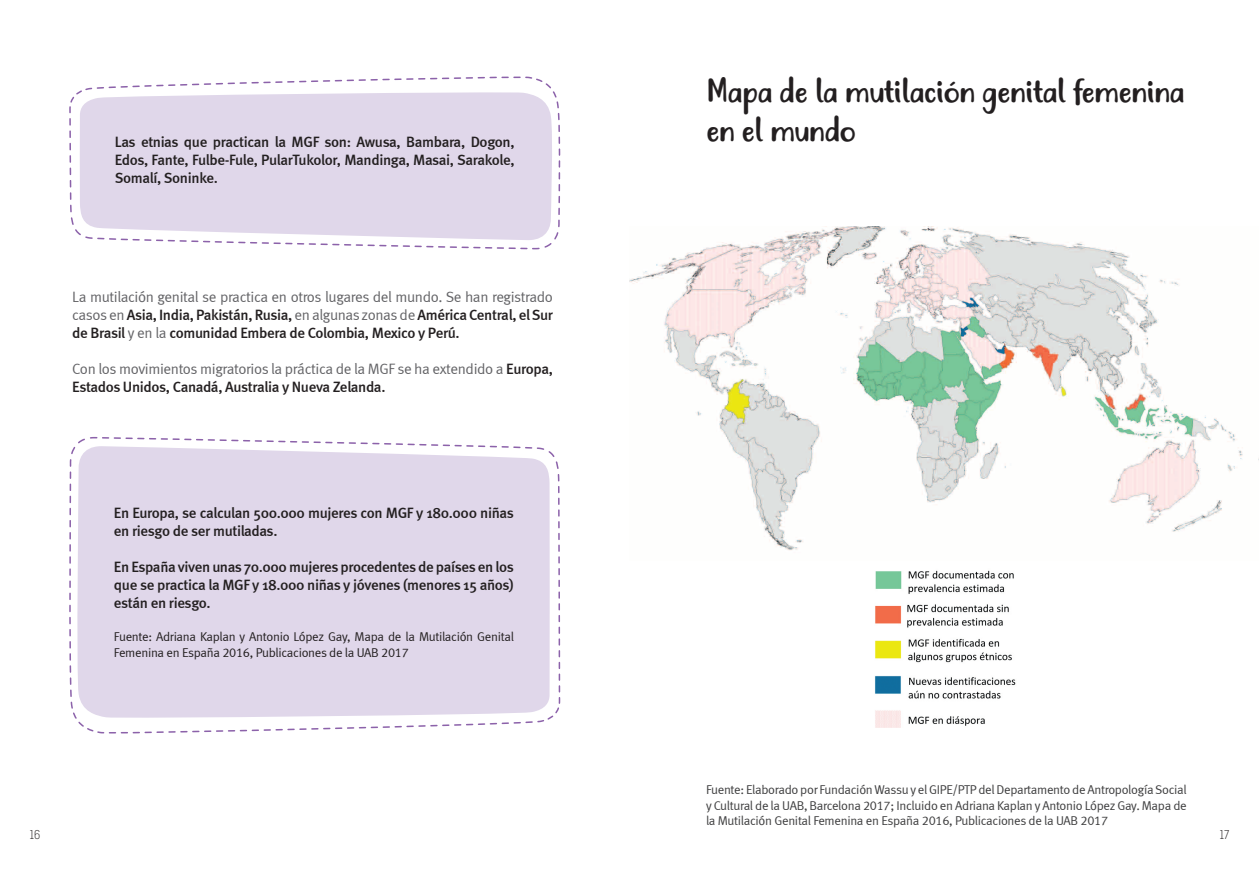
<style>
.page{position:relative;width:1259px;height:893px;background:#fff}
.page>*{position:absolute;margin:0;border:0;box-sizing:border-box;transform-origin:0 0}
.t1{font:33px/39px "Justtellmewhat";letter-spacing:-.025em;color:#231f20}
.t2{font:500 15px/18px "Meta";letter-spacing:-.025em;color:#231f20}
.t3{font:15px "Meta Normal LF";letter-spacing:-.025em;color:#636366}
.t4{font:12.75px/15.3px "Meta Normal LF";letter-spacing:-.025em;color:#3e3e3f;text-align:justify}
.t5{font:12.75px/15.3px "Meta Normal LF";letter-spacing:-.025em;color:#231f20}
.t6{font:300 condensed 12.75px "Neusa Next Std";color:#231f20}
.s1{font-family:"Meta Normal LF";font-weight:400;color:#636366}
.s2{font-family:"Meta";font-weight:500;color:#231f20}
</style>
<div class="page">
<svg style="left:69px;top:76px;width:491px;height:174px"></svg>
<svg style="left:80px;top:91px;width:473px;height:149px;background:#e1d9eb"></svg>
<svg style="left:69px;top:436px;width:492px;height:298px"></svg>
<div style="left:76px;top:446px;width:474px;height:273px;background:#e0d7ea"></div>
<img style="left:629px;top:227px;width:630px;height:324px">
<img style="left:875px;top:570px;width:141px;height:157px">
<p class="t2" style="left:115px;top:133px;width:401px;text-align:justify">Las etnias que practican la MGF son: Awusa, Bambara, Dogon, Edos, Fante, Fulbe-Fule, PularTukolor, Mandinga, Masai, Sarakole, Somalí, Soninke.</p>
<p class="t3" style="left:72px;top:288px;width:482px">La mutilación genital se practica en otros lugares del mundo. Se han registrado</p>
<p class="t2" style="left:72px;top:306px;width:482px"><span class="s1">casos en</span> Asia, India, Pakistán, Rusia, <span class="s1">en algunas zonas de</span> América Central, el Sur de Brasil <span class="s1">y en la</span> comunidad Embera de Colombia, Mexico y Perú.</p>
<p class="t3" style="left:72px;top:360px;width:482px">Con los movimientos migratorios la práctica de la MGF se ha extendido a <span class="s2">Europa,</span></p>
<p class="t2" style="left:72px;top:378px;width:315px">Estados Unidos, Canadá, Australia y Nueva Zelanda.</p>
<p class="t2" style="left:114px;top:504px;width:401px">En Europa, se calculan 500.000 mujeres con MGF y 180.000 niñas en riesgo de ser mutiladas.</p>
<p class="t2" style="left:114px;top:558px;width:401px;text-align:justify">En España viven unas 70.000 mujeres procedentes de países en los que se practica la MGF y 18.000 niñas y jóvenes (menores 15 años) están en riesgo.</p>
<p class="t5" style="left:114px;top:629px;width:401px">Fuente: Adriana Kaplan y Antonio López Gay, Mapa de la Mutilación Genital<br>Femenina en España 2016, Publicaciones de la UAB 2017</p>
<h1 class="t1" style="left:706px;top:74px;width:480px">Mapa de la mutilación genital femenina en el mundo</h1>
<p class="t4" style="left:706px;top:782px;width:482px">Fuente: Elaborado por Fundación Wassu y el GIPE/PTP del Departamento de Antropología Social y Cultural de la UAB, Barcelona 2017; Incluido en Adriana Kaplan y Antonio López Gay. Mapa de la Mutilación Genital Femenina en España 2016, Publicaciones de la UAB 2017</p>
<p class="t6" style="left:30px;top:827px;width:12px">16</p>
<p class="t6" style="left:1219px;top:827px;width:11px">17</p>
</div>
